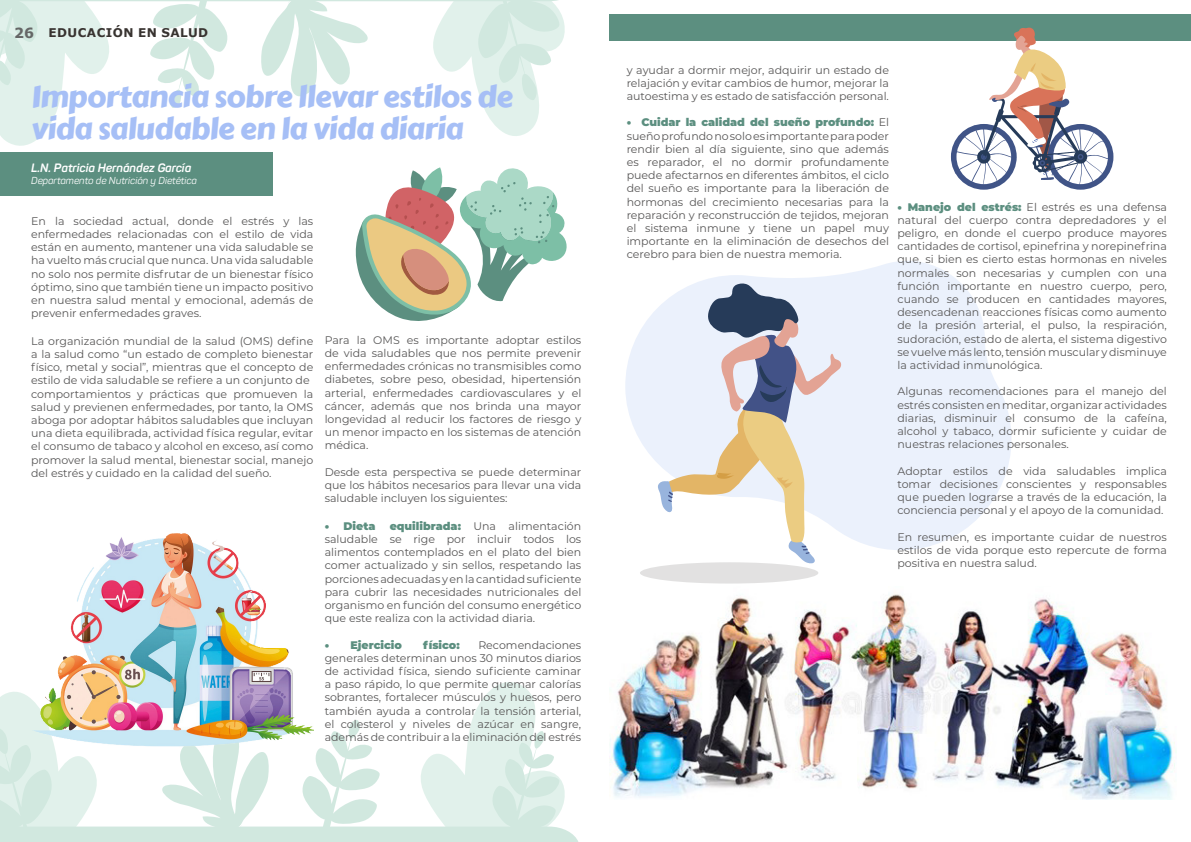
<style>
.page{position:relative;width:1191px;height:842px;background:#fff}
.page>*{position:absolute;margin:0;border:0;box-sizing:border-box;transform-origin:0 0}
.Cuerpo{font:30px/32px "Carter One";letter-spacing:-.02em;color:#a6bff6}
.t1{font:700 14px "Verdana";color:#656666}
.Cuerpo-2{font:italic 700 12px "Panton";color:#fff}
.t2{font:700 12px "Verdana";letter-spacing:.035em;color:#383330}
.Cuerpo-3{font:11px/13.2px "Montserrat";color:#585757;text-align:justify}
.Cuerpo-4{font:900 11px "Montserrat";color:#5c8f80}
.Cuerpo-5{font:italic 10px "Panton";color:#fff}
.s1{font-weight:900;color:#5c8f80}
</style>
<div class="page">
<svg style="left:0;top:0;width:565px;height:146px"></svg>
<svg style="left:0;top:682px;width:578px;height:160px"></svg>
<div style="left:0;top:152px;width:272px;height:43px;background:#5c8f80"></div>
<img style="left:33px;top:533px;width:280px;height:217px">
<svg style="left:625px;top:261px;width:386px;height:289px;fill:#ebf1fc"></svg>
<div style="left:609px;top:14px;width:582px;height:27px;background:#5c8f80"></div>
<img style="left:609px;top:594px;width:566px;height:205px">
<div style="left:640px;top:562px;width:178px;height:22px;background:#e2e1e1;border-radius:50%"></div>
<svg style="left:355px;top:167px;width:212px;height:154px"></svg>
<svg style="left:657px;top:283px;width:184px;height:281px"></svg>
<svg style="left:951px;top:28px;width:162px;height:162px"></svg>
<p class="t1" style="left:14px;top:23px;width:21px">26</p>
<p class="t2" style="left:49px;top:24px;width:161px">EDUCACIÓN EN SALUD</p>
<p class="Cuerpo" style="left:31px;top:81px;width:483px">Importancia sobre llevar estilos de vida saludable en la vida diaria</p>
<p class="Cuerpo-2" style="left:31px;top:160px;width:161px">L.N. Patricia Hernández García</p>
<p class="Cuerpo-5" style="left:31px;top:174px;width:167px">Departamento de Nutrición y Dietética</p>
<p class="Cuerpo-3" style="left:31px;top:214px;width:284px">En la sociedad actual, donde el estrés y las enfermedades relacionadas con el estilo de vida están en aumento, mantener una vida saludable se ha vuelto más crucial que nunca. Una vida saludable no solo nos permite disfrutar de un bienestar físico óptimo, sino que también tiene un impacto positivo en nuestra salud mental y emocional, además de prevenir enfermedades graves.</p>
<p class="Cuerpo-3" style="left:31px;top:334px;width:284px">La organización mundial de la salud (OMS) define a la salud como “un estado de completo bienestar físico, metal y social”, mientras que el concepto de estilo de vida saludable se refiere a un conjunto de</p>
<p class="Cuerpo-3" style="left:31px;top:387px;width:284px">comportamientos y prácticas que promueven la salud y previenen enfermedades, por tanto, la OMS aboga por adoptar hábitos saludables que incluyan una dieta equilibrada, actividad física regular, evitar el consumo de tabaco y alcohol en exceso, así como promover la salud mental, bienestar social, manejo del estrés y cuidado en la calidad del sueño.</p>
<p class="Cuerpo-3" style="left:325px;top:333px;width:258px">Para la OMS es importante adoptar estilos de vida saludables que nos permite prevenir enfermedades crónicas no transmisibles como diabetes, sobre peso, obesidad, hipertensión arterial, enfermedades cardiovasculares y el cáncer, además que nos brinda una mayor longevidad al reducir los factores de riesgo y un menor impacto en los sistemas de atención médica.</p>
<p class="Cuerpo-3" style="left:325px;top:465px;width:258px">Desde esta perspectiva se puede determinar que los hábitos necesarios para llevar una vida saludable incluyen los siguientes:</p>
<p class="Cuerpo-4" style="left:325px;top:518px;width:52px">• Dieta</p>
<p class="Cuerpo-3" style="left:325px;top:519px;width:258px;text-indent:65px"><span class="s1">equilibrada:</span> Una alimentación saludable se rige por incluir todos los alimentos contemplados en el plato del bien comer actualizado y sin sellos, respetando las porciones adecuadas y en la cantidad suficiente para cubrir las necesidades nutricionales del organismo en función del consumo energético que este realiza con la actividad diaria.</p>
<p class="Cuerpo-4" style="left:325px;top:636px;width:79px">• Ejercicio</p>
<p class="Cuerpo-4" style="left:423px;top:636px;width:38px">físico:</p>
<p class="Cuerpo-3" style="left:325px;top:638px;width:258px;text-indent:154px">Recomendaciones generales determinan unos 30 minutos diarios de actividad física, siendo suficiente caminar a paso rápido, lo que permite quemar calorías sobrantes, fortalecer músculos y huesos, pero también ayuda a controlar la tensión arterial, el colesterol y niveles de azúcar en sangre, además de contribuir a la eliminación del estrés</p>
<p class="Cuerpo-3" style="left:626px;top:63px;width:264px">y ayudar a dormir mejor, adquirir un estado de relajación y evitar cambios de humor, mejorar la autoestima y es estado de satisfacción personal.</p>
<p class="Cuerpo-3" style="left:626px;top:116px;width:264px"><span class="s1">• Cuidar la calidad del sueño profundo:</span> El sueño profundo no solo es importante para poder rendir bien al día siguiente, sino que además es reparador, el no dormir profundamente puede afectarnos en diferentes ámbitos, el ciclo del sueño es importante para la liberación de hormonas del crecimiento necesarias para la reparación y reconstrucción de tejidos, mejoran el sistema inmune y tiene un papel muy importante en la eliminación de desechos del cerebro para bien de nuestra memoria.</p>
<p class="Cuerpo-3" style="left:897px;top:200px;width:271px"><span class="s1">• Manejo del estrés:</span> El estrés es una defensa natural del cuerpo contra depredadores y el peligro, en donde el cuerpo produce mayores cantidades de cortisol, epinefrina y norepinefrina que, si bien es cierto estas hormonas en niveles normales son necesarias y cumplen con una función importante en nuestro cuerpo, pero, cuando se producen en cantidades mayores, desencadenan reacciones físicas como aumento de la presión arterial, el pulso, la respiración, sudoración, estado de alerta, el sistema digestivo se vuelve más lento, tensión muscular y disminuye la actividad inmunológica.</p>
<p class="Cuerpo-3" style="left:897px;top:384px;width:271px">Algunas recomendaciones para el manejo del estrés consisten en meditar, organizar actividades diarias, disminuir el consumo de la cafeína, alcohol y tabaco, dormir suficiente y cuidar de nuestras relaciones personales.</p>
<p class="Cuerpo-3" style="left:897px;top:464px;width:271px">Adoptar estilos de vida saludables implica tomar decisiones conscientes y responsables que pueden lograrse a través de la educación, la conciencia personal y el apoyo de la comunidad.</p>
<p class="Cuerpo-3" style="left:897px;top:530px;width:271px">En resumen, es importante cuidar de nuestros estilos de vida porque esto repercute de forma positiva en nuestra salud.</p>
</div>
